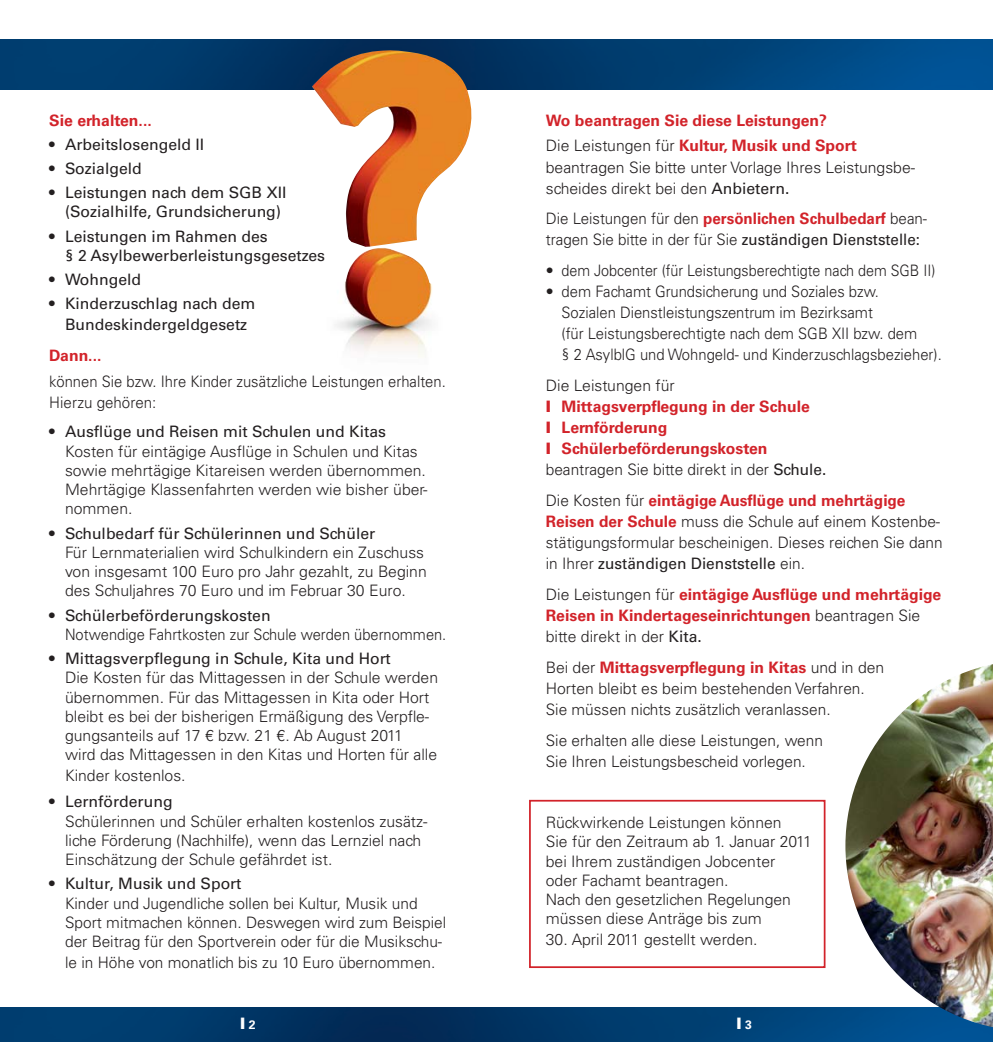
<style>
.page{position:relative;width:993px;height:1042px;background:#fff}
.page>*{position:absolute;margin:0;border:0;box-sizing:border-box;transform-origin:0 0}
.t1{font:300 15.75px/19.2px "Univers LT Std";color:#231f20}
.t2{font:15.75px/19.2px "Univers LT Std";color:#231f20}
.t3{font:700 15.75px/21px "Univers LT Std";color:#d2232a}
.t4{font:300 15.75px/21px "Univers LT Std";color:#231f20;scale:.96 1}
.t5{font:300 15.75px/21px "Univers LT Std";color:#231f20;scale:.94 1}
.t6{font:300 15.75px "Univers LT Std";color:#231f20;scale:.93 1}
.t7{font:900 15.75px "Univers LT Std";color:#fff}
.s1{font-weight:300;color:#231f20}
.s2{font-weight:400}
.s3{font-weight:700;color:#d2232a}
.s4{font-weight:900}
.s5{font-weight:400;color:#231f20}
.s6{font-weight:700;font-size:12.25px}
</style>
<div class="page">
<img style="left:0;top:40px;width:992px;height:49px">
<img style="left:0;top:1007px;width:992px;height:35px">
<img style="left:312px;top:51px;width:179px;height:306px">
<img style="left:845px;top:664px;width:147px;height:367px">
<div style="left:529px;top:800px;width:296px;height:168px;border:2px solid #d2232a"></div>
<p class="t3" style="left:49px;top:110px;width:104px">Sie erhalten...</p>
<p class="t2" style="left:49px;top:135px;width:156px">• Arbeitslosengeld II</p>
<p class="t2" style="left:49px;top:160px;width:94px">• Sozialgeld</p>
<p class="t2" style="left:65px;top:184px;width:223px;text-indent:-16px">• Leistungen nach dem SGB XII (Sozialhilfe, Grundsicherung)</p>
<p class="t2" style="left:65px;top:227px;width:261px;text-indent:-16px">• Leistungen im Rahmen des<br>§ 2 Asylbewerberleistungsgesetzes</p>
<p class="t2" style="left:49px;top:271px;width:93px">• Wohngeld</p>
<p class="t2" style="left:49px;top:294px;width:207px;line-height:21px;text-align:center">• Kinderzuschlag nach dem<br>Bundeskindergeldgesetz</p>
<p class="t3" style="left:49px;top:346px;width:54px">Dann...</p>
<p class="t5" style="left:49px;top:372px;width:423px">können Sie bzw. Ihre Kinder zusätzliche Leistungen erhalten.<br>Hierzu gehören:</p>
<p class="t2" style="left:49px;top:423px;width:338px">• Ausflüge und Reisen mit Schulen und Kitas</p>
<p class="t1" style="left:65px;top:442px;width:364px">Kosten für eintägige Ausflüge in Schulen und Kitas sowie mehrtägige Kitareisen werden übernommen.<br>Mehrtägige Klassenfahrten werden wie bisher über&shy;nommen.</p>
<p class="t2" style="left:49px;top:524px;width:327px">• Schulbedarf für Schülerinnen und Schüler</p>
<p class="t1" style="left:65px;top:544px;width:363px">Für Lernmaterialien wird Schulkindern ein Zuschuss von insgesamt 100 Euro pro Jahr gezahlt, zu Beginn des Schuljahres 70 Euro und im Februar 30 Euro.</p>
<p class="t2" style="left:49px;top:606px;width:223px">• Schülerbeförderungskosten</p>
<p class="t6" style="left:65px;top:627px;width:411px">Notwendige Fahrtkosten zur Schule werden übernommen.</p>
<p class="t2" style="left:49px;top:650px;width:343px">• Mittagsverpflegung in Schule, Kita und Hort</p>
<p class="t1" style="left:65px;top:669px;width:374px">Die Kosten für das Mittagessen in der Schule werden übernommen. Für das Mittagessen in Kita oder Hort bleibt es bei der bisherigen Ermäßigung des Verpfle&shy;gungsanteils auf 17 € bzw. 21 €. Ab August 2011<br>wird das Mittagessen in den Kitas und Horten für alle</p>
<p class="t1" style="left:65px;top:767px;width:122px">Kinder kostenlos.</p>
<p class="t2" style="left:49px;top:793px;width:125px">• Lernförderung</p>
<p class="t1" style="left:65px;top:812px;width:364px">Schülerinnen und Schüler erhalten kostenlos zusätz&shy;liche Förderung (Nachhilfe), wenn das Lernziel nach<br>Einschätzung der Schule gefährdet ist.</p>
<p class="t2" style="left:49px;top:875px;width:193px">• Kultur, Musik und Sport</p>
<p class="t1" style="left:65px;top:894px;width:382px">Kinder und Jugendliche sollen bei Kultur, Musik und<br>Sport mitmachen können. Deswegen wird zum Beispiel der Beitrag für den Sportverein oder für die Musikschu-</p>
<p class="t1" style="left:65px;top:954px;width:372px">le in Höhe von monatlich bis zu 10 Euro übernommen.</p>
<p class="t3" style="left:545px;top:108px;width:312px;line-height:25.9px">Wo beantragen Sie diese Leistungen?<br><span class="s1">Die Leistungen für</span> Kultur, Musik und Sport</p>
<p class="t1" style="left:545px;top:157px;width:371px;line-height:21px">beantragen Sie bitte unter Vorlage Ihres Leistungsbe&shy;scheides direkt bei den <span class="s2">Anbietern.</span></p>
<p class="t4" style="left:545px;top:209px;width:398px">Die Leistungen für den <span class="s3">persönlichen Schulbedarf</span> bean&shy;tragen Sie bitte in der für Sie <span class="s2">zuständigen Dienststelle:</span></p>
<p class="t1" style="left:545px;top:262px;width:391px">• dem Jobcenter (für Leistungsberechtigte nach dem SGB II)</p>
<p class="t1" style="left:561px;top:282px;width:381px;line-height:21px;text-indent:-16px">• dem Fachamt Grundsicherung und Soziales bzw.<br>Sozialen Dienstleistungszentrum im Bezirksamt<br>(für Leistungsberechtigte nach dem SGB XII bzw. dem<br>§ 2 AsylblG und Wohngeld- und Kinderzuschlagsbezieher).</p>
<p class="t3" style="left:545px;top:376px;width:282px"><span class="s1">Die Leistungen für<br></span><span class="s4">I</span> Mittagsverpflegung in der Schule<br><span class="s4">I</span> Lernförderung<br><span class="s4">I</span> Schülerbeförderungskosten <span class="s1">beantragen Sie bitte direkt in der</span> <span class="s5">Schule.</span></p>
<p class="t1" style="left:545px;top:491px;width:398px;line-height:21px">Die Kosten für <span class="s3">eintägige Ausflüge und mehrtägige Reisen der Schule</span> muss die Schule auf einem Kostenbe&shy;stätigungsformular bescheinigen. Dieses reichen Sie dann in Ihrer <span class="s2">zuständigen Dienststelle</span> ein.</p>
<p class="t3" style="left:545px;top:585px;width:397px"><span class="s1">Die Leistungen für</span> eintägige Ausflüge und mehrtägige<br>Reisen in Kindertageseinrichtungen <span class="s1">beantragen Sie bitte direkt in der</span> <span class="s5">Kita.</span></p>
<p class="t1" style="left:545px;top:658px;width:340px;line-height:21px">Bei der <span class="s3">Mittagsverpflegung in Kitas</span> und in den<br>Horten bleibt es beim bestehenden Verfahren.<br>Sie müssen nichts zusätzlich veranlassen.</p>
<p class="t1" style="left:545px;top:731px;width:278px;line-height:21px">Sie erhalten alle diese Leistungen, wenn<br>Sie Ihren Leistungsbescheid vorlegen.</p>
<p class="t1" style="left:545px;top:814px;width:267px">Rückwirkende Leistungen können<br>Sie für den Zeitraum ab 1. Januar 2011 bei Ihrem zuständigen Jobcenter<br>oder Fachamt beantragen.<br>Nach den gesetzlichen Regelungen müssen diese Anträge bis zum</p>
<p class="t1" style="left:545px;top:931px;width:213px">30. April 2011 gestellt werden.</p>
<p class="t7" style="left:240px;top:1015px;width:17px">I <span class="s6">2</span></p>
<p class="t7" style="left:736px;top:1015px;width:17px">I <span class="s6">3</span></p>
</div>
